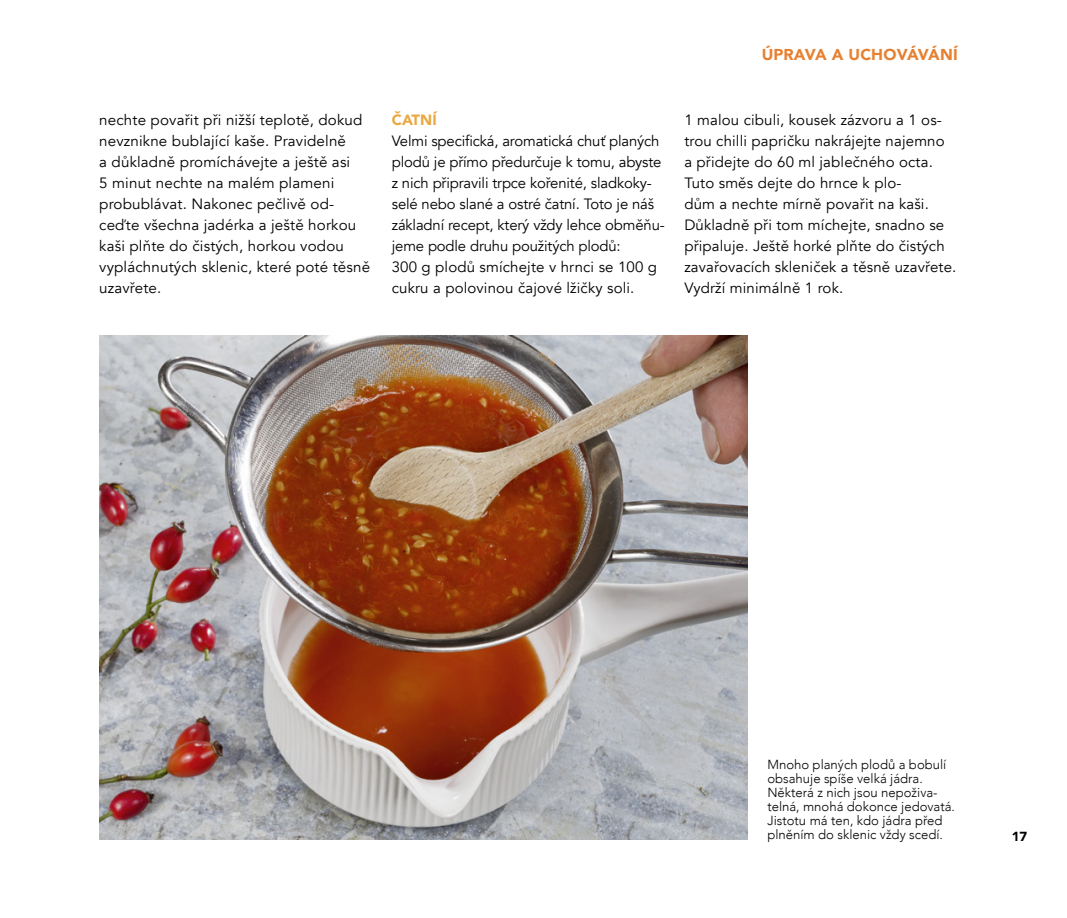
<style>
.page{position:relative;width:1067px;height:918px;background:#fff}
.page>*{position:absolute;margin:0;border:0;box-sizing:border-box;transform-origin:0 0}
.t1{font:900 15.75px "Avenir";letter-spacing:.01em;color:#e68132}
._02_Fließtext{font:14.88px/21px "Avenir";letter-spacing:.01em;color:#000}
._02_Fließtext-2{font:14.88px/21px "Avenir";letter-spacing:-.01em;color:#000}
._02_Fließtext_mit_Ab{font:900 14.88px "Avenir";color:#eaa843}
._02_BU{font:300 13.12px/14px "Avenir";color:#000}
.t2{font:900 13.12px "Avenir";color:#000}
</style>
<div class="page">
<img style="left:99px;top:335px;width:648px;height:504px">
<p class="t1" style="left:761px;top:41px;width:198px">ÚPRAVA A UCHOVÁVÁNÍ</p>
<p class="_02_Fließtext" style="left:99px;top:110px;width:272px">nechte povařit při nižší teplotě, dokud nevznikne bublající kaše. Pravidelně<br>a důkladně promíchávejte a ještě asi<br>5 minut nechte na malém plameni probublávat. Nakonec pečlivě od&shy;ceďte všechna jadérka a ještě horkou kaši plňte do čistých, horkou vodou vypláchnutých sklenic, které poté těsně uzavřete.</p>
<p class="_02_Fließtext_mit_Ab" style="left:392px;top:107px;width:46px">ČATNÍ</p>
<p class="_02_Fließtext-2" style="left:392px;top:131px;width:274px">Velmi specifická, aromatická chuť planých plodů je přímo předurčuje k tomu, abyste z nich připravili trpce kořenité, sladkoky&shy;selé nebo slané a ostré čatní. Toto je náš základní recept, který vždy lehce obměňu&shy;jeme podle druhu použitých plodů:</p>
<p class="_02_Fließtext" style="left:392px;top:257px;width:267px">300 g plodů smíchejte v hrnci se 100 g cukru a polovinou čajové lžičky soli.</p>
<p class="_02_Fließtext" style="left:684px;top:110px;width:273px">1 malou cibuli, kousek zázvoru a 1 os&shy;trou chilli papričku nakrájejte najemno<br>a přidejte do 60 ml jablečného octa.<br>Tuto směs dejte do hrnce k plo-<br>dům a nechte mírně povařit na kaši.<br>Důkladně při tom míchejte, snadno se připaluje. Ještě horké plňte do čistých zavařovacích skleniček a těsně uzavřete.<br>Vydrží minimálně 1 rok.</p>
<p class="_02_BU" style="left:767px;top:758px;width:189px">Mnoho planých plodů a bobulí obsahuje spíše velká jádra.<br>Některá z nich jsou nepoživa&shy;telná, mnohá dokonce jedovatá.<br>Jistotu má ten, kdo jádra před plněním do sklenic vždy scedí.</p>
<p class="t2" style="left:1011px;top:825px;width:17px">17</p>
</div>
